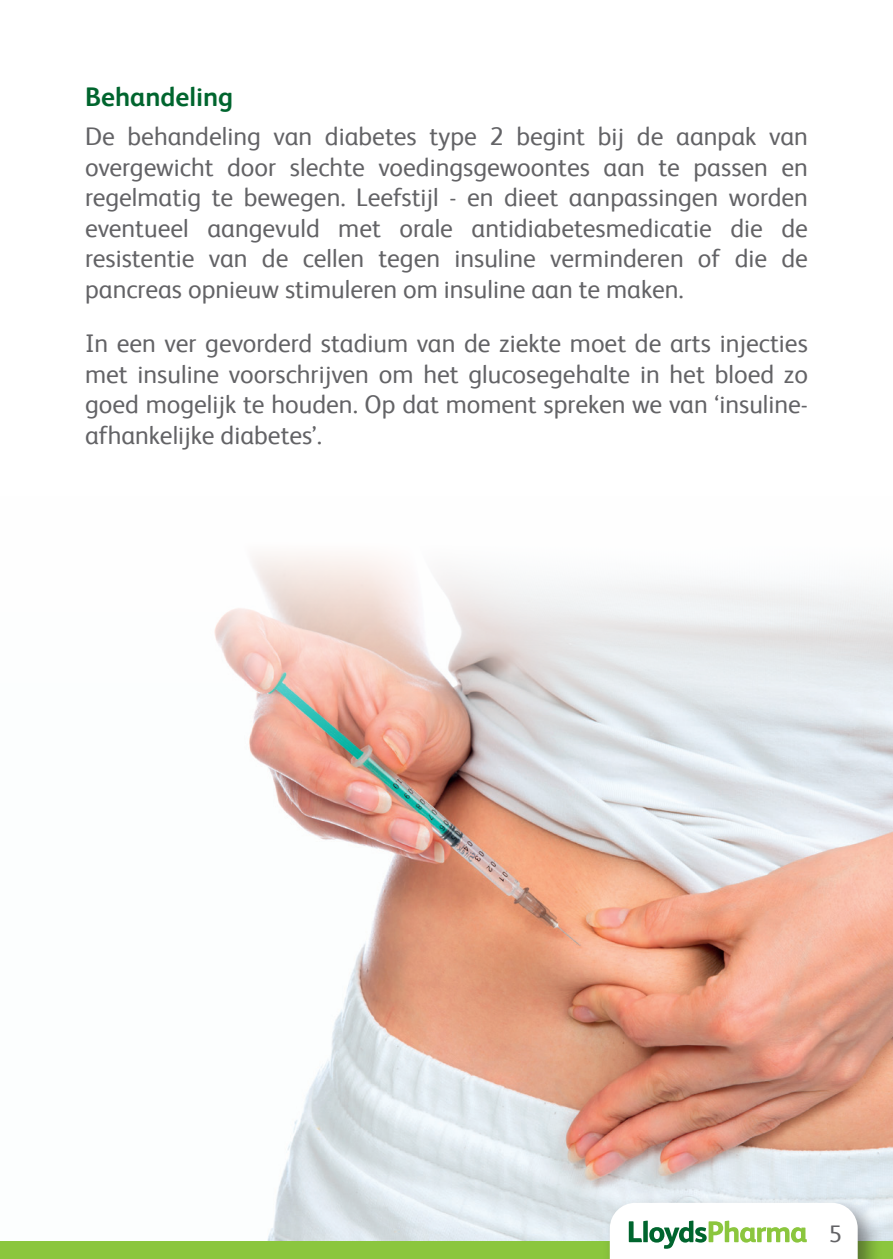
<style>
.page{position:relative;width:893px;height:1259px;background:#fff}
.page>*{position:absolute;margin:0;border:0;box-sizing:border-box;transform-origin:0 0}
.t1{font:700 27px "Lloyds Sans";color:#00652e}
.t2{font:25.5px/30.6px "Lloyds Sans";color:#636366;text-align:justify}
.t3{font:24px "Lloyds Sans";color:#636366}
</style>
<div class="page">
<div style="left:0;top:1240px;width:893px;height:19px;background:#8bc63e"></div>
<img style="left:214px;top:554px;width:679px;height:686px">
<div style="left:602px;top:1195px;width:281px;height:64px;background:#231f20;opacity:.5"></div>
<svg style="left:610px;top:1202px;width:248px;height:57px"></svg>
<p class="t1" style="left:85px;top:78px;width:150px">Behandeling</p>
<p class="t2" style="left:85px;top:119px;width:724px">De behandeling van diabetes type 2 begint bij de aanpak van overgewicht door slechte voedingsgewoontes aan te passen en regelmatig te bewegen. Leefstijl - en dieet aanpassingen worden eventueel aangevuld met orale antidiabetesmedicatie die de resistentie van de cellen tegen insuline verminderen of die de pancreas opnieuw stimuleren om insuline aan te maken.</p>
<p class="t2" style="left:85px;top:326px;width:724px">In een ver gevorderd stadium van de ziekte moet de arts injecties met insuline voorschrijven om het glucosegehalte in het bloed zo goed mogelijk te houden. Op dat moment spreken we van ‘insuline&shy;afhankelijke diabetes’.</p>
<p class="t3" style="left:829px;top:1216px;width:15px">5</p>
</div>
